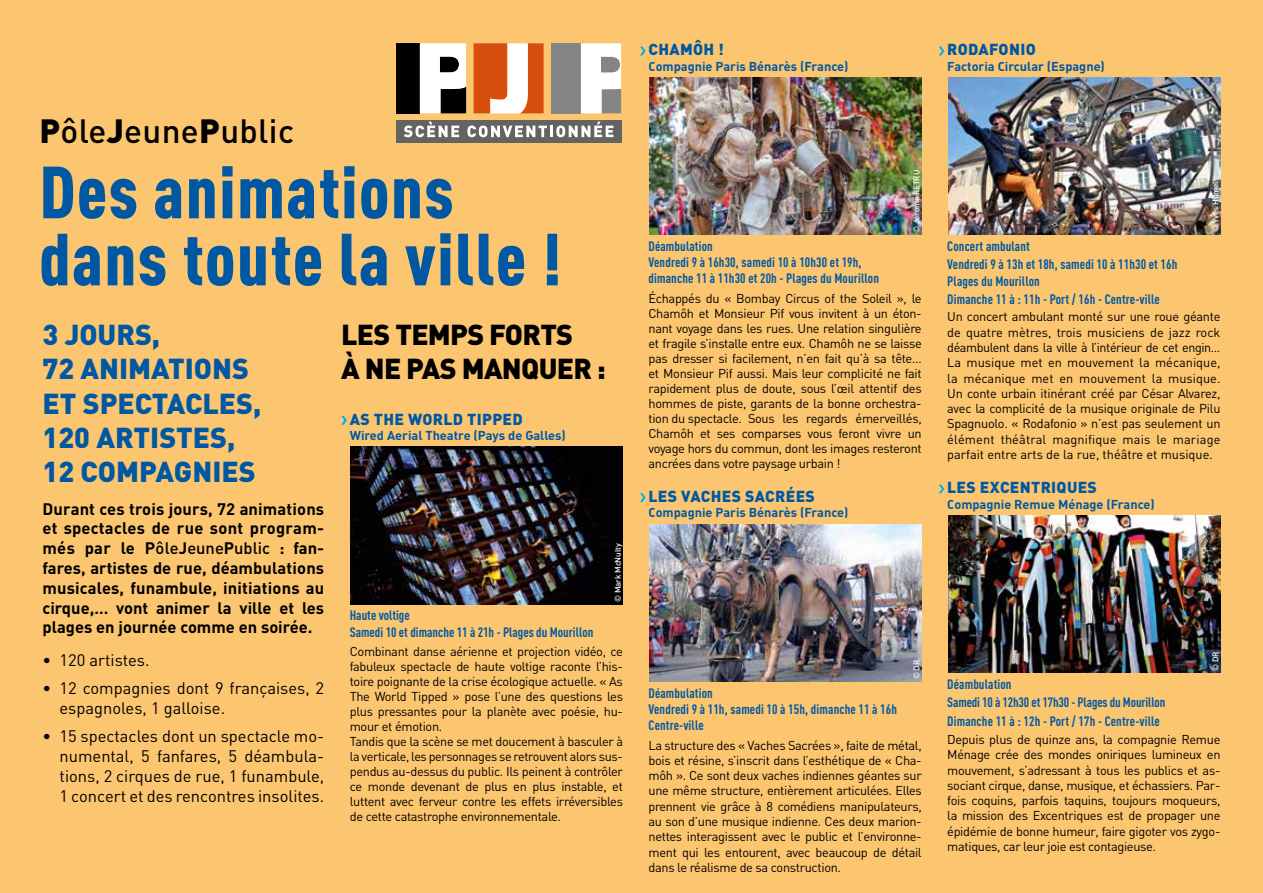
<style>
.page{position:relative;width:1263px;height:893px;background:#fcc56f}
.page>*{position:absolute;margin:0;border:0;box-sizing:border-box;transform-origin:0 0}
.t1{font:900 72.45px/67.1px "DIN Cond";letter-spacing:.02em;color:#0058a2}
.t2{font:500 33.3px "DIN";letter-spacing:.01em;color:#000}
.t3{font:900 28.5px/34.2px "DIN";color:#0058a2}
.t4{font:900 28.5px/34.2px "DIN";letter-spacing:-.025em;color:#000}
.t5{font:700 16.5px/19.8px "DIN";color:#000;text-align:justify}
.t6{font:16.5px/19.8px "DIN";color:#000}
.t7{font:900 15.75px "DIN";letter-spacing:.02em;color:#0058a2}
.t8{font:700 13.5px/16.2px "DIN Cond";letter-spacing:.01em;color:#0058a2}
.t9{font:12.75px/15.3px "DIN";letter-spacing:-.025em;color:#000;text-align:justify}
.t10{font:700 12.75px "DIN";color:#0058a2}
.t11{font:500 8.25px "DIN";letter-spacing:-.01em;color:#fff}
.s1{font-weight:900}
.s2{font-weight:500}
</style>
<div class="page">
<svg style="left:341px;top:416px;width:6px;height:9px"></svg>
<img style="left:351px;top:447px;width:272px;height:157px">
<svg style="left:640px;top:47px;width:6px;height:8px"></svg>
<img style="left:649px;top:78px;width:273px;height:157px">
<svg style="left:640px;top:493px;width:6px;height:9px"></svg>
<img style="left:649px;top:524px;width:273px;height:157px">
<svg style="left:939px;top:47px;width:5px;height:8px"></svg>
<img style="left:948px;top:78px;width:272px;height:157px">
<div style="left:1212px;top:181px;width:9px;height:53px;background:#000;opacity:.8"></div>
<svg style="left:939px;top:484px;width:5px;height:9px"></svg>
<img style="left:948px;top:515px;width:272px;height:158px">
<div style="left:396px;top:120px;width:225px;height:23px;background:#636362"></div>
<div style="left:396px;top:43px;width:24px;height:70px;background:#000"></div>
<svg style="left:420px;top:43px;width:46px;height:70px;background:#b9b9b8"></svg>
<div style="left:551px;top:43px;width:30px;height:70px;background:#848584"></div>
<svg style="left:581px;top:43px;width:40px;height:70px;background:#dfdedd"></svg>
<svg style="left:474px;top:43px;width:70px;height:70px;background:#e48b5f"></svg>
<svg style="left:404px;top:122px;width:55px;height:15px"></svg>
<svg style="left:467px;top:122px;width:146px;height:15px"></svg>
<h2 class="t2" style="left:39px;top:111px;width:256px"><span class="s1">P</span>ôle<span class="s1">J</span>eune<span class="s1">P</span>ublic</h2>
<h1 class="t1" style="left:39px;top:159px;width:524px">Des animations dans toute la ville !</h1>
<h3 class="t3" style="left:43px;top:318px;width:220px">3 JOURS,<br>72 ANIMATIONS<br>ET SPECTACLES,<br>120 ARTISTES,<br>12 COMPAGNIES</h3>
<p class="t5" style="left:43px;top:499px;width:283px">Durant ces trois jours, 72 animations et spectacles de rue sont program&shy;més par le P<span class="s2">ôle</span>J<span class="s2">eune</span>P<span class="s2">ublic</span> : fan&shy;fares, artistes de rue, déambulations musicales, funambule, initiations au cirque,… vont animer la ville et les plages en journée comme en soirée.</p>
<p class="t6" style="left:43px;top:650px;width:108px">• 120 artistes.</p>
<p class="t6" style="left:60px;top:678px;width:266px;text-indent:-17px">• 12 compagnies dont 9 françaises, 2 espagnoles, 1 galloise.</p>
<p class="t6" style="left:60px;top:726px;width:266px;text-align:justify;text-indent:-17px">• 15 spectacles dont un spectacle mo&shy;numental, 5 fanfares, 5 déambula&shy;tions, 2 cirques de rue, 1 funambule, 1 concert et des rencontres insolites.</p>
<h3 class="t4" style="left:341px;top:318px;width:266px">LES TEMPS FORTS<br>À NE PAS MANQUER :</h3>
<p class="t7" style="left:350px;top:409px;width:174px">AS THE WORLD TIPPED</p>
<p class="t10" style="left:350px;top:428px;width:218px">Wired Aerial Theatre (Pays de Galles)</p>
<p class="t11" style="left:613px;top:602px;width:60px;rotate:-90deg">© Mark McNulty</p>
<p class="t8" style="left:350px;top:607px;width:245px">Haute voltige<br>Samedi 10 et dimanche 11 à 21h - Plages du Mourillon</p>
<p class="t9" style="left:350px;top:644px;width:275px;text-align:left">Combinant danse aérienne et projection vidéo, ce fabuleux spectacle de haute voltige raconte l’his&shy;toire poignante de la crise écologique actuelle. « As The World Tipped » pose l’une des questions les plus pressantes pour la planète avec poésie, hu&shy;mour et émotion.<br>Tandis que la scène se met doucement à basculer à la verticale, les personnages se retrouvent alors sus&shy;pendus au-dessus du public. Ils peinent à contrôler ce monde devenant de plus en plus instable, et luttent avec ferveur contre les effets irréversibles de cette catastrophe environnementale.</p>
<p class="t7" style="left:648px;top:40px;width:77px">CHAMÔH !</p>
<p class="t10" style="left:648px;top:58px;width:201px">Compagnie Paris Bénarès (France)</p>
<p class="t11" style="left:912px;top:233px;width:64px;rotate:-90deg">© Jérome RETRU</p>
<p class="t8" style="left:648px;top:238px;width:232px">Déambulation<br>Vendredi 9 à 16h30, samedi 10 à 10h30 et 19h, dimanche 11 à 11h30 et 20h - Plages du Mourillon</p>
<p class="t9" style="left:648px;top:291px;width:275px">Échappés du « Bombay Circus of the Soleil », le Chamôh et Monsieur Pif vous invitent à un éton&shy;nant voyage dans les rues. Une relation singulière et fragile s’installe entre eux. Chamôh ne se laisse pas dresser si facilement, n’en fait qu’à sa tête… et Monsieur Pif aussi. Mais leur complicité ne fait rapidement plus de doute, sous l’œil attentif des hommes de piste, garants de la bonne orchestra&shy;tion du spectacle. Sous les regards émerveillés, Chamôh et ses comparses vous feront vivre un voyage hors du commun, dont les images resteront ancrées dans votre paysage urbain !</p>
<p class="t7" style="left:648px;top:487px;width:168px">LES VACHES SACRÉES</p>
<p class="t10" style="left:648px;top:505px;width:201px">Compagnie Paris Bénarès (France)</p>
<p class="t11" style="left:912px;top:679px;width:21px;rotate:-90deg">© DR</p>
<p class="t8" style="left:648px;top:685px;width:250px">Déambulation<br>Vendredi 9 à 11h, samedi 10 à 15h, dimanche 11 à 16h<br>Centre-ville</p>
<p class="t9" style="left:648px;top:737px;width:275px">La structure des « Vaches Sacrées », faite de métal, bois et résine, s’inscrit dans l’esthétique de « Cha&shy;môh ». Ce sont deux vaches indiennes géantes sur une même structure, entièrement articulées. Elles prennent vie grâce à 8 comédiens manipulateurs, au son d’une musique indienne. Ces deux marion&shy;nettes interagissent avec le public et l’environne&shy;ment qui les entourent, avec beaucoup de détail dans le réalisme de sa construction.</p>
<p class="t7" style="left:947px;top:40px;width:90px">RODAFONIO</p>
<p class="t10" style="left:947px;top:58px;width:159px">Factoria Circular (Espagne)</p>
<p class="t11" style="left:1210px;top:232px;width:52px;rotate:-90deg">© Yves Humel</p>
<p class="t8" style="left:947px;top:237px;width:232px;line-height:18.3px">Concert ambulant<br>Vendredi 9 à 13h et 18h, samedi 10 à 11h30 et 16h</p>
<p class="t8" style="left:947px;top:272px;width:214px;line-height:18.3px">Plages du Mourillon<br>Dimanche 11 à : 11h - Port / 16h - Centre-ville</p>
<p class="t9" style="left:947px;top:309px;width:275px">Un concert ambulant monté sur une roue géante de quatre mètres, trois musiciens de jazz rock déambulent dans la ville à l’intérieur de cet engin… La musique met en mouvement la mécanique, la mécanique met en mouvement la musique.<br>Un conte urbain itinérant créé par César Alvarez, avec la complicité de la musique originale de Pilu Spagnuolo. « Rodafonio » n’est pas seulement un élément théâtral magnifique mais le mariage parfait entre arts de la rue, théâtre et musique.</p>
<p class="t7" style="left:947px;top:478px;width:151px">LES EXCENTRIQUES</p>
<p class="t10" style="left:947px;top:496px;width:209px">Compagnie Remue Ménage (France)</p>
<p class="t11" style="left:1210px;top:671px;width:21px;rotate:-90deg">© DR</p>
<p class="t8" style="left:947px;top:675px;width:220px;line-height:18.3px">Déambulation<br>Samedi 10 à 12h30 et 17h30 - Plages du Mourillon<br>Dimanche 11 à : 12h - Port / 17h - Centre-ville</p>
<p class="t9" style="left:947px;top:732px;width:275px">Depuis plus de quinze ans, la compagnie Remue Ménage crée des mondes oniriques lumineux en mouvement, s’adressant à tous les publics et as&shy;sociant cirque, danse, musique, et échassiers. Par&shy;fois coquins, parfois taquins, toujours moqueurs, la mission des Excentriques est de propager une épidémie de bonne humeur, faire gigoter vos zygo&shy;matiques, car leur joie est contagieuse.</p>
</div>
